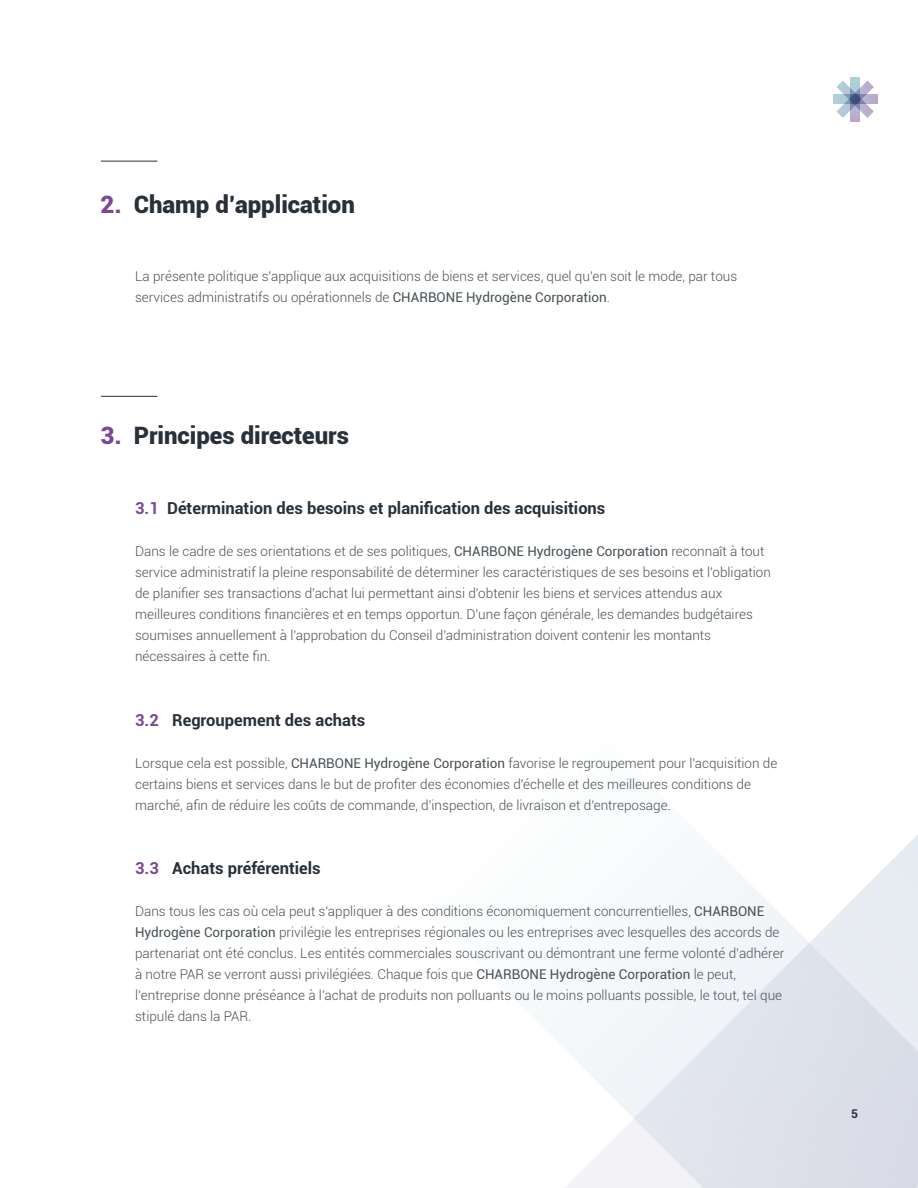
<style>
.page{position:relative;width:918px;height:1188px;background:#fff}
.page>*{position:absolute;margin:0;border:0;box-sizing:border-box;transform-origin:0 0}
.t1{font:900 24px "Roboto";color:#283039}
.t2{font:700 16.5px "Roboto";color:#283039}
.t3{font:300 13.5px/21px "Roboto";color:#485156}
.t4{font:700 12px "Roboto";color:#283039}
.s1{color:#794897}
.s2{font-weight:400}
</style>
<div class="page">
<svg style="left:565px;top:835px;width:353px;height:353px"></svg>
<svg style="left:833px;top:95px;width:44px;height:9px"></svg>
<svg style="left:851px;top:77px;width:9px;height:44px"></svg>
<svg style="left:836px;top:81px;width:38px;height:37px"></svg>
<hr style="left:101px;top:396px;width:56px;height:1px;background:#283039">
<hr style="left:101px;top:161px;width:56px;height:1px;background:#283039">
<h1 class="t1" style="left:101px;top:187px;width:256px"><span class="s1">2.</span> Champ d’application</h1>
<p class="t3" style="left:135px;top:265px;width:604px">La présente politique s'applique aux acquisitions de biens et services, quel qu'en soit le mode, par tous services administratifs ou opérationnels de <span class="s2">CHARBONE Hydrogène Corporation</span>.</p>
<h1 class="t1" style="left:101px;top:419px;width:250px"><span class="s1">3.</span> Principes directeurs</h1>
<p class="t2" style="left:135px;top:497px;width:472px"><span class="s1">3.1</span> Détermination des besoins et planification des acquisitions</p>
<p class="t3" style="left:135px;top:540px;width:637px">Dans le cadre de ses orientations et de ses politiques, <span class="s2">CHARBONE Hydrogène Corporation</span> reconnaît à tout service administratif la pleine responsabilité de déterminer les caractéristiques de ses besoins et l'obligation de planifier ses transactions d'achat lui permettant ainsi d'obtenir les biens et services attendus aux meilleures conditions financières et en temps opportun. D'une façon générale, les demandes budgétaires soumises annuellement à l'approbation du Conseil d'administration doivent contenir les montants nécessaires à cette fin.</p>
<p class="t2" style="left:135px;top:708px;width:232px"><span class="s1">3.2</span> Regroupement des achats</p>
<p class="t3" style="left:135px;top:752px;width:644px">Lorsque cela est possible, <span class="s2">CHARBONE Hydrogène Corporation</span> favorise le regroupement pour l'acquisition de certains biens et services dans le but de profiter des économies d'échelle et des meilleures conditions de marché, afin de réduire les coûts de commande, d'inspection, de livraison et d'entreposage.</p>
<p class="t2" style="left:135px;top:857px;width:187px"><span class="s1">3.3</span> Achats préférentiels</p>
<p class="t3" style="left:135px;top:900px;width:651px">Dans tous les cas où cela peut s'appliquer à des conditions économiquement concurrentielles, <span class="s2">CHARBONE Hydrogène Corporation</span> privilégie les entreprises régionales ou les entreprises avec lesquelles des accords de partenariat ont été conclus. Les entités commerciales souscrivant ou démontrant une ferme volonté d’adhérer à notre PAR se verront aussi privilégiées. Chaque fois que <span class="s2">CHARBONE Hydrogène Corporation</span> le peut, l’entreprise donne préséance à l'achat de produits non polluants ou le moins polluants possible, le tout, tel que stipulé dans la PAR.</p>
<p class="t4" style="left:851px;top:1105px;width:8px">5</p>
</div>
